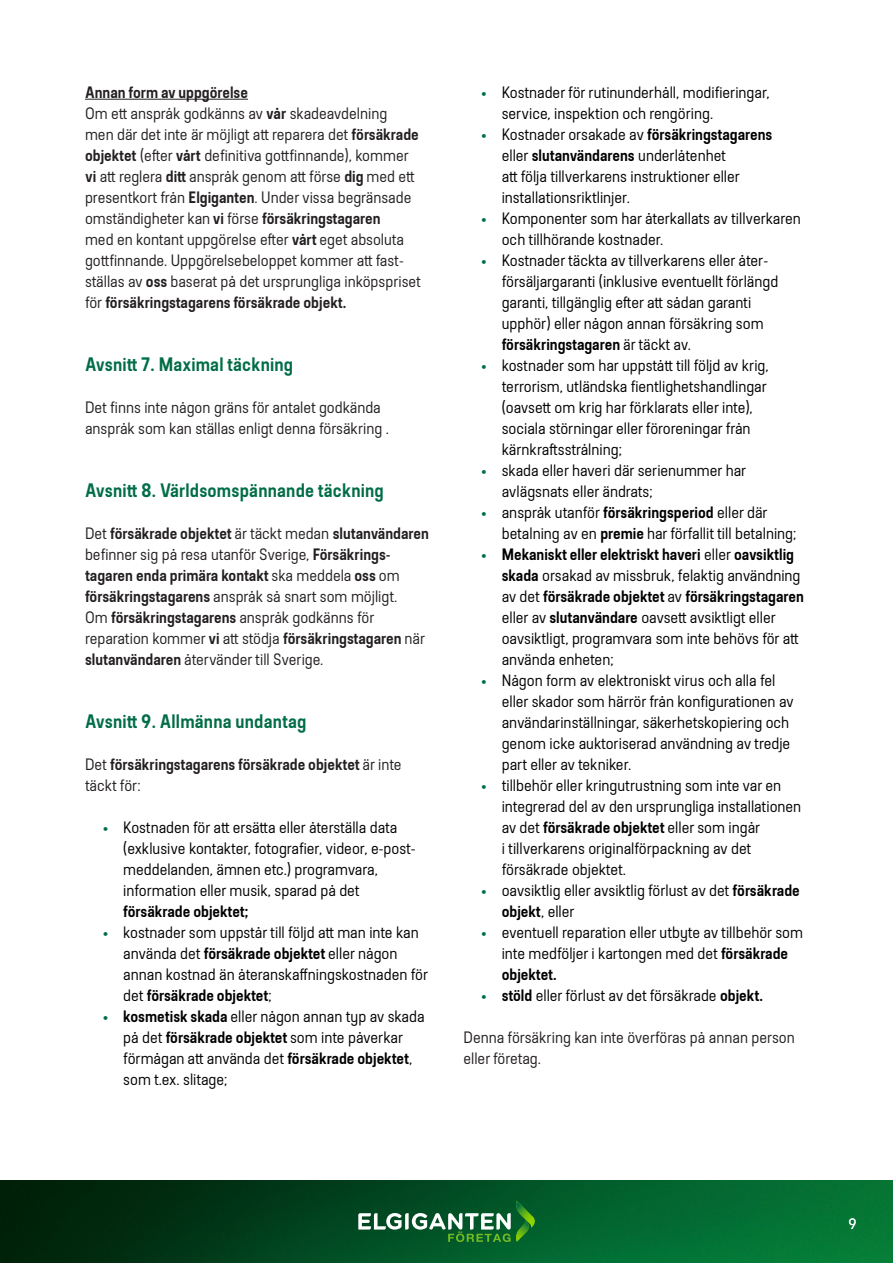
<style>
.page{position:relative;width:893px;height:1263px;background:#fff}
.page>*{position:absolute;margin:0;border:0;box-sizing:border-box;transform-origin:0 0}
.t1{font:600 19.5px "Elkjop Bodytext";letter-spacing:.01em;color:#006d47}
.t2{font:16.5px/21px "Elkjop Bodytext";color:#000}
.t3{font:16.5px/21px "Elkjop Bodytext";color:#231f20}
.t4{font:600 16.5px/21px "Elkjop Bodytext";color:#231f20}
.t5{font:600 16.5px "Elkjop Bodytext";color:#000}
.t6{font:15px "Elkjop Bodytext";color:#fff}
.s1{font-weight:600}
.s2{font-weight:400}
.s3{color:#006d47}
</style>
<div class="page">
<img style="left:0;top:1180px;width:893px;height:83px">
<svg style="left:358px;top:1200px;width:177px;height:42px;background:#327549"></svg>
<hr style="left:85px;top:99px;width:163px;height:1px;background:#231f20">
<p class="t3" style="left:85px;top:82px;width:337px"><span class="s1">Annan form av uppgörelse<br></span>Om ett anspråk godkänns av <span class="s1">vår</span> skadeavdelning<br>men där det inte är möjligt att reparera det <span class="s1">försäkrade objektet</span> (efter <span class="s1">vårt</span> definitiva gottfinnande), kommer <span class="s1">vi</span> att reglera <span class="s1">ditt</span> anspråk genom att förse <span class="s1">dig</span> med ett presentkort från <span class="s1">Elgiganten</span>. Under vissa begränsade omständigheter kan <span class="s1">vi</span> förse <span class="s1">försäkringstagaren<br></span>med en kontant uppgörelse efter <span class="s1">vårt</span> eget absoluta gottfinnande. Uppgörelsebeloppet kommer att fast&shy;ställas av <span class="s1">oss</span> baserat på det ursprungliga inköpspriset för <span class="s1">försäkringstagarens försäkrade objekt.</span></p>
<p class="t1" style="left:85px;top:353px;width:210px">Avsnitt 7. Maximal täckning</p>
<p class="t3" style="left:85px;top:397px;width:306px">Det finns inte någon gräns för antalet godkända anspråk som kan ställas enligt denna försäkring .</p>
<p class="t1" style="left:85px;top:479px;width:300px">Avsnitt 8. Världsomspännande täckning</p>
<p class="t3" style="left:85px;top:523px;width:345px">Det <span class="s1">försäkrade objektet</span> är täckt medan <span class="s1">slutanvändaren </span>befinner sig på resa utanför Sverige, <span class="s1">Försäkrings&shy;tagaren enda primära kontakt</span> ska meddela <span class="s1">oss</span> om <span class="s1">försäkringstagarens</span> anspråk så snart som möjligt.<br>Om <span class="s1">försäkringstagarens</span> anspråk godkänns för reparation kommer <span class="s1">vi</span> att stödja <span class="s1">försäkringstagaren</span> när <span class="s1">slutanvändaren</span> återvänder till Sverige.</p>
<p class="t1" style="left:85px;top:710px;width:223px">Avsnitt 9. Allmänna undantag</p>
<p class="t4" style="left:85px;top:754px;width:318px"><span class="s2">Det</span> försäkringstagarens försäkrade objektet <span class="s2">är inte täckt för:</span></p>
<p class="t2" style="left:123px;top:817px;width:293px;text-indent:-21px"><span class="s3">•</span> Kostnaden för att ersätta eller återställa data (exklusive kontakter, fotografier, videor, e-post&shy;meddelanden, ämnen etc.) programvara, information eller musik, sparad på det</p>
<p class="t5" style="left:123px;top:902px;width:127px">försäkrade objektet;</p>
<p class="t2" style="left:123px;top:922px;width:306px;text-indent:-21px"><span class="s3">•</span> kostnader som uppstår till följd att man inte kan använda det <span class="s1">försäkrade objektet</span> eller någon annan kostnad än återanskaffningskostnaden för det <span class="s1">försäkrade objektet</span>;</p>
<p class="t2" style="left:123px;top:1006px;width:303px;text-indent:-21px"><span class="s3">•</span> <span class="s1">kosmetisk skada</span> eller någon annan typ av skada på det <span class="s1">försäkrade objektet</span> som inte påverkar förmågan att använda det <span class="s1">försäkrade objektet</span>, som t.ex. slitage;</p>
<p class="t2" style="left:502px;top:82px;width:270px;text-indent:-21px"><span class="s3">•</span> Kostnader för rutinunderhåll, modifieringar, service, inspektion och rengöring.</p>
<p class="t2" style="left:502px;top:124px;width:272px;text-indent:-21px"><span class="s3">•</span> Kostnader orsakade av <span class="s1">försäkringstagarens </span>eller <span class="s1">slutanvändarens</span> underlåtenhet<br>att följa tillverkarens instruktioner eller installationsriktlinjer.</p>
<p class="t2" style="left:502px;top:208px;width:301px;text-indent:-21px"><span class="s3">•</span> Komponenter som har återkallats av tillverkaren och tillhörande kostnader.</p>
<p class="t2" style="left:502px;top:250px;width:278px;text-indent:-21px"><span class="s3">•</span> Kostnader täckta av tillverkarens eller åter&shy;försäljargaranti (inklusive eventuellt förlängd garanti, tillgänglig efter att sådan garanti upphör) eller någon annan försäkring som <span class="s1">försäkringstagaren</span> är täckt av.</p>
<p class="t2" style="left:502px;top:355px;width:268px;text-indent:-21px"><span class="s3">•</span> kostnader som har uppstått till följd av krig, terrorism, utländska fientlighetshandlingar (oavsett om krig har förklarats eller inte), sociala störningar eller föroreningar från kärnkraftsstrålning;</p>
<p class="t2" style="left:502px;top:460px;width:246px;text-indent:-21px"><span class="s3">•</span> skada eller haveri där serienummer har avlägsnats eller ändrats;</p>
<p class="t2" style="left:502px;top:502px;width:296px;text-indent:-21px"><span class="s3">•</span> anspråk utanför <span class="s1">försäkringsperiod</span> eller där betalning av en <span class="s1">premie</span> har förfallit till betalning;</p>
<p class="t2" style="left:502px;top:544px;width:304px;text-indent:-21px"><span class="s3">•</span> <span class="s1">Mekaniskt eller elektriskt haveri</span> eller <span class="s1">oavsiktlig skada</span> orsakad av missbruk, felaktig användning av det <span class="s1">försäkrade objektet</span> av <span class="s1">försäkringstagaren </span>eller av <span class="s1">slutanvändare</span> oavsett avsiktligt eller oavsiktligt, programvara som inte behövs för att använda enheten;</p>
<p class="t2" style="left:502px;top:670px;width:294px;text-indent:-21px"><span class="s3">•</span> Någon form av elektroniskt virus och alla fel eller skador som härrör från konfigurationen av användarinställningar, säkerhetskopiering och genom icke auktoriserad användning av tredje part eller av tekniker.</p>
<p class="t2" style="left:502px;top:775px;width:301px;text-indent:-21px"><span class="s3">•</span> tillbehör eller kringutrustning som inte var en integrerad del av den ursprungliga installationen av det <span class="s1">försäkrade objektet</span> eller som ingår<br>i tillverkarens originalförpackning av det försäkrade objektet.</p>
<p class="t2" style="left:502px;top:880px;width:300px;text-indent:-21px"><span class="s3">•</span> oavsiktlig eller avsiktlig förlust av det <span class="s1">försäkrade objekt</span>, eller</p>
<p class="t2" style="left:502px;top:922px;width:303px;text-indent:-21px"><span class="s3">•</span> eventuell reparation eller utbyte av tillbehör som inte medföljer i kartongen med det <span class="s1">försäkrade objektet.</span></p>
<p class="t2" style="left:480px;top:985px;width:284px"><span class="s3">•</span> <span class="s1">stöld</span> eller förlust av det försäkrade <span class="s1">objekt.</span></p>
<p class="t3" style="left:463px;top:1027px;width:333px">Denna försäkring kan inte överföras på annan person eller företag.</p>
<p class="t6" style="left:849px;top:1216px;width:10px">9</p>
</div>
